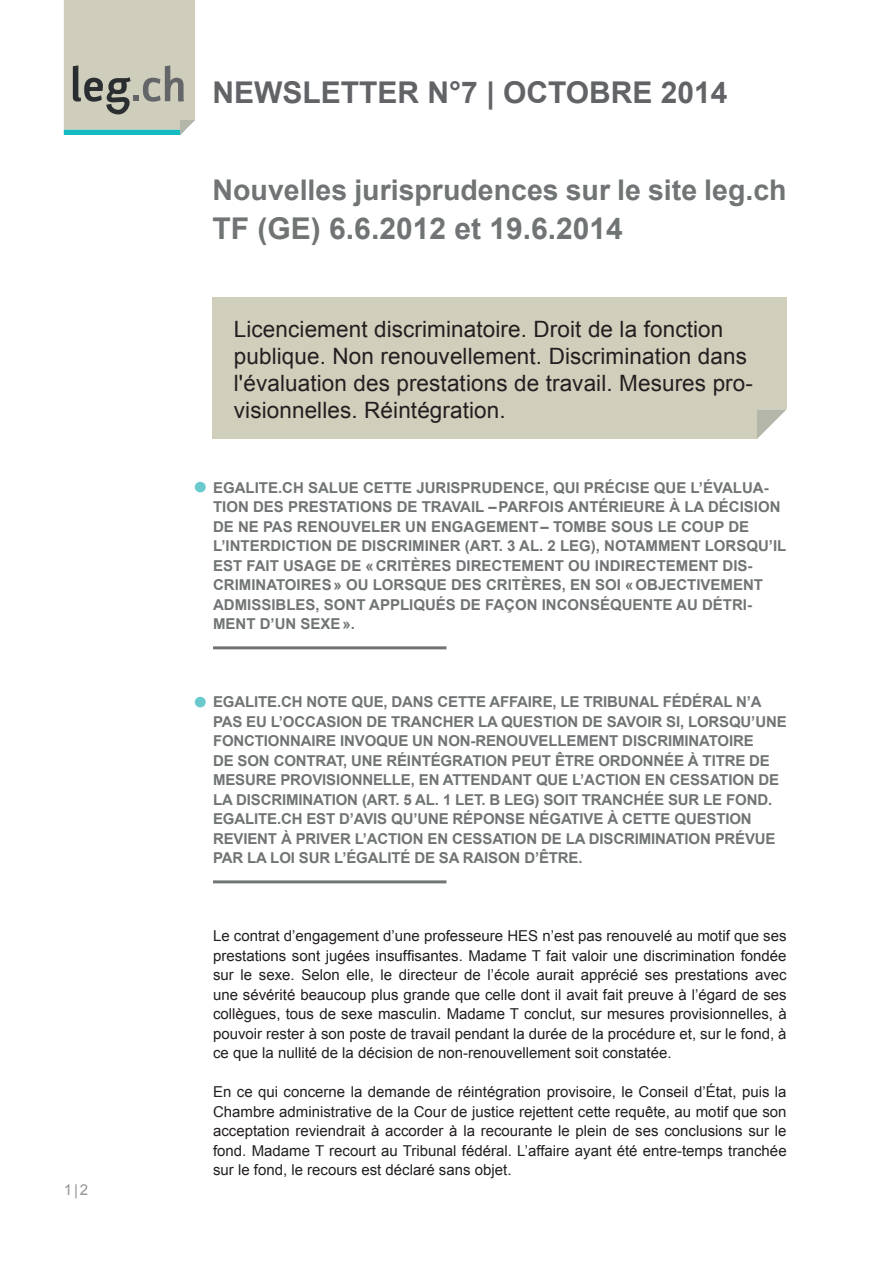
<style>
.page{position:relative;width:893px;height:1263px;background:#fff}
.page>*{position:absolute;margin:0;border:0;box-sizing:border-box;transform-origin:0 0}
.t1{font:700 30px "Arial";color:#616366}
.t2{font:700 30px "Arial";color:#707475}
.t3{font:700 28.5px "Arial";color:#707475}
.t4{font:22.5px/27px "Arial";letter-spacing:.005em;color:#231f20}
.t5{font:700 15px/19.5px "Arial";letter-spacing:-.01em;color:#707475}
.t6{font:15px/19.5px "Arial";color:#231f20;text-align:justify}
.t7{font:15px "Arial";color:#939598}
.s1{font-size:37.5px;color:#69c9cd}
</style>
<div class="page">
<svg style="left:64px;top:0;width:131px;height:135px;background:#bcc1b2"></svg>
<div style="left:213px;top:298px;width:574px;height:141px;background:#d0cfbc"></div>
<hr style="left:213px;top:646px;width:233px;height:3px;background:#707475">
<hr style="left:213px;top:880px;width:233px;height:3px;background:#707475">
<svg style="left:757px;top:409px;width:30px;height:30px"></svg>
<p class="t7" style="left:64px;top:1180px;width:26px">1|2</p>
<h1 class="t1" style="left:213px;top:72px;width:516px">NEWSLETTER N°7 | OCTOBRE 2014</h1>
<h2 class="t3" style="left:213px;top:171px;width:576px">NOUVELLES JURISPRUDENCES SUR LE SITE LEG.CH</h2>
<h1 class="t2" style="left:213px;top:209px;width:412px">TF (GE) 6.6.2012 ET 19.6.2014</h1>
<h3 class="t4" style="left:234px;top:316px;width:521px">Licenciement discriminatoire. Droit de la fonction publique. Non renouvellement. Discrimination dans l'évaluation des prestations de travail. Mesures pro&shy;visionnelles. Réintégration.</h3>
<p class="t5" style="left:213px;top:478px;width:575px;text-indent:-19px"><span class="s1">•</span> EGALITE.CH SALUE CETTE JURISPRUDENCE, QUI PRÉCISE QUE L’ÉVALUA-TION DES PRESTATIONS DE TRAVAIL –PARFOIS ANTÉRIEURE À LA DÉCISION DE NE PAS RENOUVELER UN ENGAGEMENT– TOMBE SOUS LE COUP DE L’INTERDICTION DE DISCRIMINER (ART. 3 AL. 2 LEG), NOTAMMENT LORSQU’IL EST FAIT USAGE DE «CRITÈRES DIRECTEMENT OU INDIRECTEMENT DIS-CRIMINATOIRES» OU LORSQUE DES CRITÈRES, EN SOI «OBJECTIVEMENT ADMISSIBLES, SONT APPLIQUÉS DE FAÇON INCONSÉQUENTE AU DÉTRI-MENT D’UN SEXE».</p>
<p class="t5" style="left:213px;top:693px;width:575px;text-indent:-19px"><span class="s1">•</span> EGALITE.CH NOTE QUE, DANS CETTE AFFAIRE, LE TRIBUNAL FÉDÉRAL N’A PAS EU L’OCCASION DE TRANCHER LA QUESTION DE SAVOIR SI, LORSQU’UNE FONCTIONNAIRE INVOQUE UN NON-RENOUVELLEMENT DISCRIMINATOIRE<br>DE SON CONTRAT, UNE RÉINTÉGRATION PEUT ÊTRE ORDONNÉE À TITRE DE MESURE PROVISIONNELLE, EN ATTENDANT QUE L’ACTION EN CESSATION DE LA DISCRIMINATION (ART. 5 AL. 1 LET. B LEG) SOIT TRANCHÉE SUR LE FOND.<br>EGALITE.CH EST D’AVIS QU’UNE RÉPONSE NÉGATIVE À CETTE QUESTION REVIENT À PRIVER L’ACTION EN CESSATION DE LA DISCRIMINATION PRÉVUE PAR LA LOI SUR L’ÉGALITÉ DE SA RAISON D’ÊTRE.</p>
<p class="t6" style="left:213px;top:926px;width:575px">Le contrat d’engagement d’une professeure HES n’est pas renouvelé au motif que ses prestations sont jugées insuffisantes. Madame T fait valoir une discrimination fondée sur le sexe. Selon elle, le directeur de l’école aurait apprécié ses prestations avec une sévérité beaucoup plus grande que celle dont il avait fait preuve à l’égard de ses collègues, tous de sexe masculin. Madame T conclut, sur mesures provisionnelles, à pouvoir rester à son poste de travail pendant la durée de la procédure et, sur le fond, à ce que la nullité de la décision de non-renouvellement soit constatée.</p>
<p class="t6" style="left:213px;top:1082px;width:575px">En ce qui concerne la demande de réintégration provisoire, le Conseil d’État, puis la Chambre administrative de la Cour de justice rejettent cette requête, au motif que son acceptation reviendrait à accorder à la recourante le plein de ses conclusions sur le fond. Madame T recourt au Tribunal fédéral. L’affaire ayant été entre-temps tranchée sur le fond, le recours est déclaré sans objet.</p>
</div>
